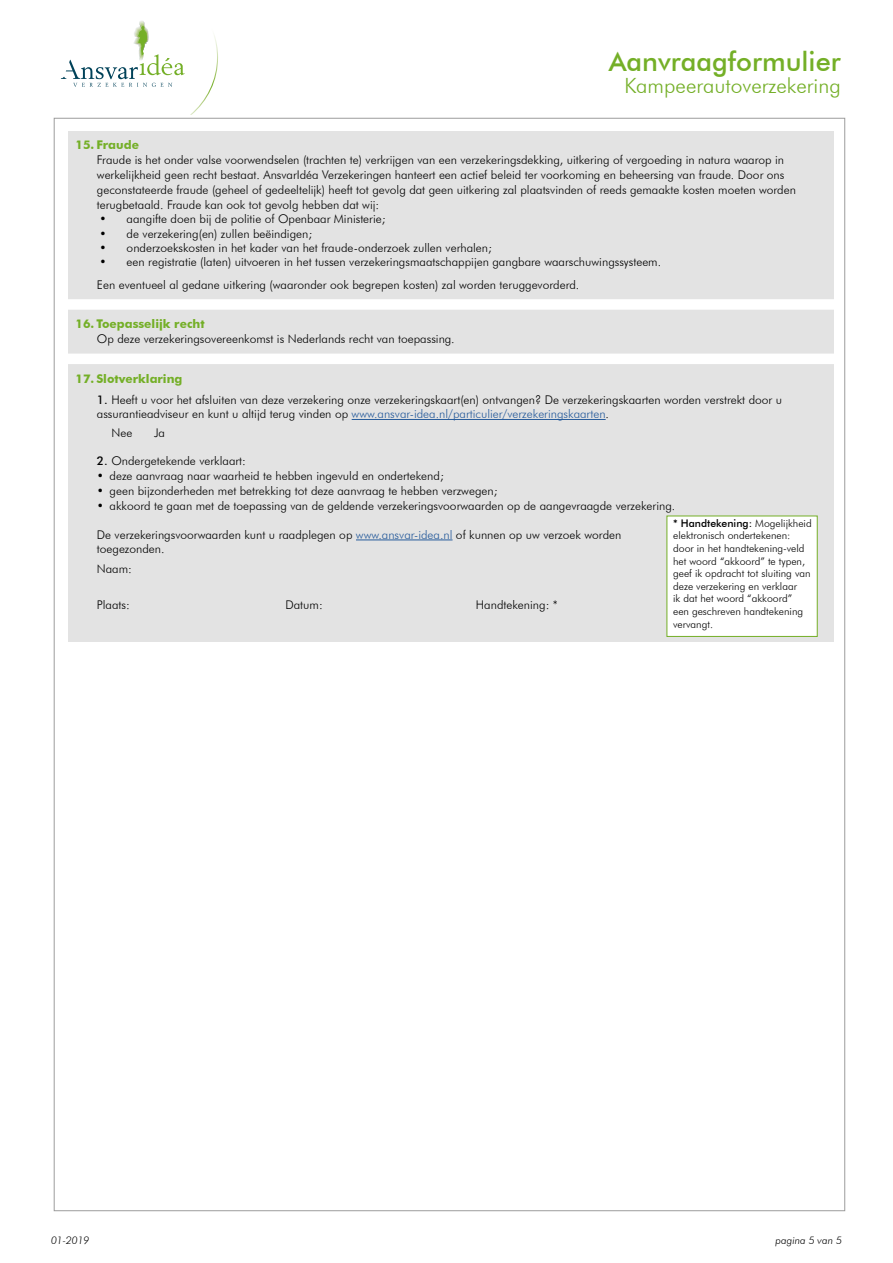
<style>
.page{position:relative;width:893px;height:1263px;background:#fff}
.page>*{position:absolute;margin:0;border:0;box-sizing:border-box;transform-origin:0 0}
.t1{font:500 27px "Futura BT";color:#74af27}
.t2{font:300 21px "Futura BT";color:#74af27}
.t3{font:300 12px/15px "Futura BT";color:#000}
.t4{font:700 12px "Futura BT";color:#74af27}
.t5{font:300 10.5px/12.6px "Futura BT";color:#000}
.t6{font:italic 300 10.5px "Futura BT";color:#000}
.s1{font-weight:500}
.s2{color:#275b9b}
</style>
<div class="page">
<div style="left:68px;top:132px;width:765px;height:510px;background:#e3e3e3"></div>
<svg style="left:61px;top:21px;width:157px;height:94px"></svg>
<div style="left:63px;top:299px;width:777px;height:11px;background:#fff"></div>
<div style="left:63px;top:354px;width:777px;height:10px;background:#fff"></div>
<hr style="left:352px;top:419px;width:254px;height:1px;background:#275b9b">
<hr style="left:356px;top:540px;width:97px;height:1px;background:#275b9b">
<div style="left:666px;top:516px;width:152px;height:121px;background:#fff;border:1px solid #74af27"></div>
<h1 class="t1" style="left:609px;top:45px;width:233px">Aanvraagformulier</h1>
<h2 class="t2" style="left:625px;top:73px;width:218px">Kampeerautoverzekering</h2>
<p class="t4" style="left:76px;top:137px;width:65px">15. Fraude</p>
<p class="t3" style="left:97px;top:152px;width:701px">Fraude is het onder valse voorwendselen (trachten te) verkrijgen van een verzekeringsdekking, uitkering of vergoeding in natura waarop in werkelijkheid geen recht bestaat. AnsvarIdéa Verzekeringen hanteert een actief beleid ter voorkoming en beheersing van fraude. Door ons geconstateerde fraude (geheel of gedeeltelijk) heeft tot gevolg dat geen uitkering zal plaatsvinden of reeds gemaakte kosten moeten worden terugbetaald. Fraude kan ook tot gevolg hebben dat wij:</p>
<p class="t3" style="left:100px;top:211px;width:287px">• aangifte doen bij de politie of Openbaar Ministerie;</p>
<p class="t3" style="left:100px;top:226px;width:214px">• de verzekering(en) zullen beëindigen;</p>
<p class="t3" style="left:100px;top:240px;width:394px">• onderzoekskosten in het kader van het fraude-onderzoek zullen verhalen;</p>
<p class="t3" style="left:97px;top:251px;width:566px;line-height:22.5px">• een registratie (laten) uitvoeren in het tussen verzekeringsmaatschappijen gangbare waarschuwingssysteem.<br>Een eventueel al gedane uitkering (waaronder ook begrepen kosten) zal worden teruggevorderd.</p>
<p class="t4" style="left:76px;top:317px;width:130px">16. Toepasselijk recht</p>
<p class="t3" style="left:97px;top:331px;width:359px">Op deze verzekeringsovereenkomst is Nederlands recht van toepassing.</p>
<p class="t4" style="left:76px;top:371px;width:108px">17. Slotverklaring</p>
<p class="t3" style="left:97px;top:392px;width:687px;line-height:14.4px"><span class="s1">1.</span> Heeft u voor het afsluiten van deze verzekering onze verzekeringskaart(en) ontvangen? De verzekeringskaarten worden verstrekt door u assurantieadviseur en kunt u altijd terug vinden op <span class="s2">www.ansvar-idea.nl/particulier/verzekeringskaarten</span>.</p>
<p class="t3" style="left:112px;top:425px;width:22px">Nee</p>
<p class="t3" style="left:154px;top:425px;width:12px">Ja</p>
<p class="t3" style="left:97px;top:454px;width:151px"><span class="s1">2.</span> Ondergetekende verklaart:</p>
<p class="t3" style="left:97px;top:469px;width:348px">• deze aanvraag naar waarheid te hebben ingevuld en ondertekend;</p>
<p class="t3" style="left:97px;top:483px;width:402px">• geen bijzonderheden met betrekking tot deze aanvraag te hebben verzwegen;</p>
<p class="t3" style="left:97px;top:498px;width:580px">• akkoord te gaan met de toepassing van de geldende verzekeringsvoorwaarden op de aangevraagde verzekering.</p>
<p class="t3" style="left:97px;top:527px;width:526px;line-height:14.4px">De verzekeringsvoorwaarden kunt u raadplegen op <span class="s2">www.ansvar-idea.nl</span> of kunnen op uw verzoek worden toegezonden.</p>
<p class="t3" style="left:97px;top:561px;width:37px">Naam:</p>
<p class="t3" style="left:97px;top:597px;width:35px">Plaats:</p>
<p class="t3" style="left:285px;top:597px;width:39px">Datum:</p>
<p class="t3" style="left:476px;top:597px;width:83px">Handtekening: *</p>
<p class="t5" style="left:673px;top:517px;width:140px"><span class="s1">* Handtekening:</span> Mogelijkheid elektronisch ondertekenen: door in het handtekening-veld het woord “akkoord” te typen, geef ik opdracht tot sluiting van deze verzekering en verklaar<br>ik dat het woord “akkoord”<br>een geschreven handtekening vervangt.</p>
<p class="t6" style="left:51px;top:1234px;width:40px">01-2019</p>
<p class="t6" style="left:775px;top:1234px;width:68px">pagina 5 van 5</p>
</div>
